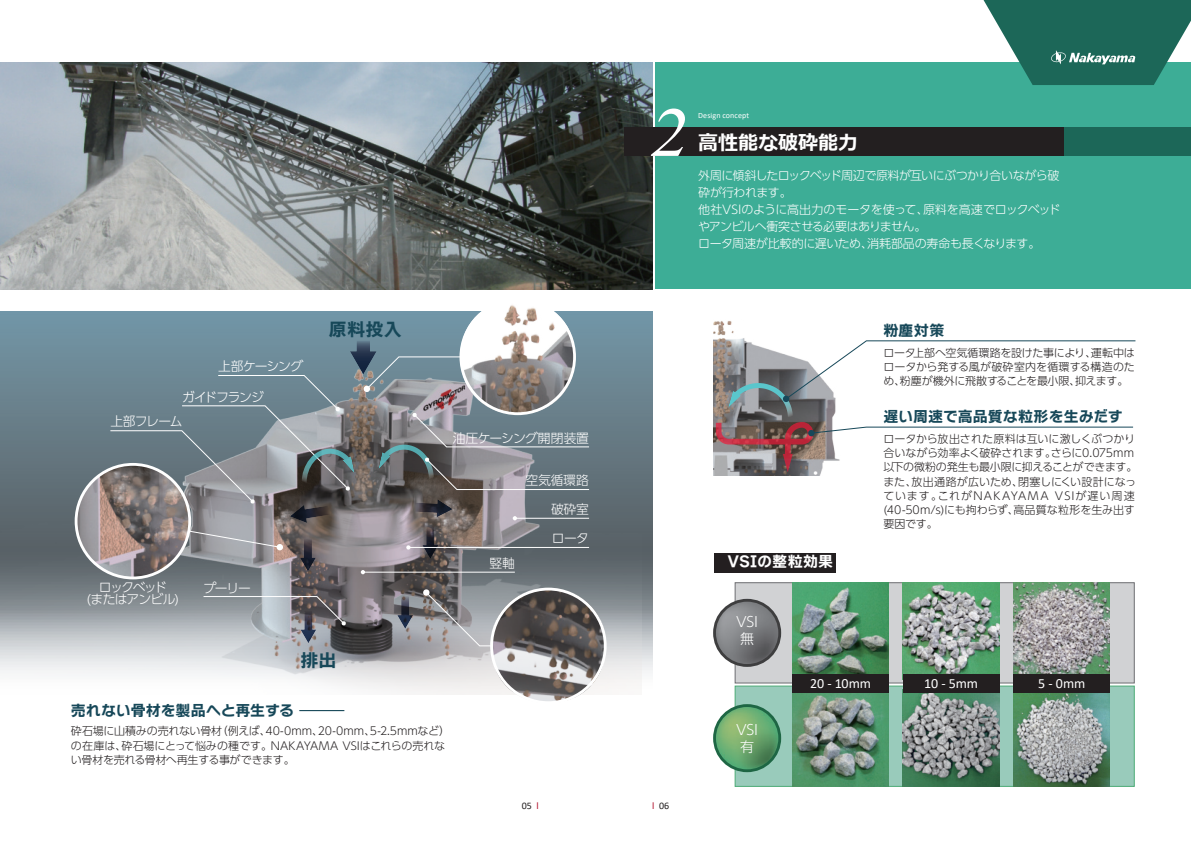
<style>
.page{position:relative;width:1191px;height:842px;background:#fff}
.page>*{position:absolute;margin:0;border:0;box-sizing:border-box;transform-origin:0 0}
.t1{font:700 20px "Meiryo";color:#fff}
.t2{font:18px "Nitalago Ruika 06";letter-spacing:.015em;color:#174859}
.t3{font:15px "Nitalago Ruika 06";letter-spacing:-.005em;color:#174859}
.t4{font:15px "Nitalago Ruika 06";letter-spacing:.005em;color:#fff}
.t5{font:14px "Calibri";letter-spacing:-.01em;color:#fff}
.t6{font:300 14px/17px "UD Shin Go Pr 6 N";letter-spacing:-.025em;color:#fff}
.t7{font:300 12.8px/24.9px "UD Shin Go Pr 6 N";letter-spacing:-.06em;color:#fff}
.t8{font:300 12.8px/12.1px "UD Shin Go Pr 6 N";letter-spacing:-.085em;color:#fff;text-align:center}
.t9{font:300 12.8px "UD Shin Go Pr 6 N";letter-spacing:-.02em;color:#fff}
.t10{font:300 12px/17px "UD Shin Go Pr 6 N";letter-spacing:-.04em;color:#fff}
.t11{font:300 11px/14.2px "UD Shin Go Pr 6 N";letter-spacing:-.005em;color:#231f20}
.t12{font:10px "Calibri";color:#231f20}
.t13{font:8px "Calibri";letter-spacing:.015em;color:#fff}
.s1{color:#b00a27}
</style>
<div class="page">
<img style="left:713px;top:321px;width:108px;height:154px">
<svg style="left:0;top:312px;width:652px;height:370px;background:#7291a0"></svg>
<div style="left:734px;top:685px;width:400px;height:102px;background:#99cbbb;border:1px solid #4cab76"></div>
<div style="left:655px;top:62px;width:536px;height:227px;background:#3dad96"></div>
<div style="left:734px;top:582px;width:400px;height:101px;background:#d1d2d4;border:1px solid #6d6e71"></div>
<img style="left:792px;top:583px;width:96px;height:92px">
<img style="left:0;top:62px;width:652px;height:227px">
<div style="left:907px;top:128px;width:284px;height:28px;background:#1c6758"></div>
<div style="left:624px;top:128px;width:439px;height:28px;background:#231f20"></div>
<svg style="left:651px;top:109px;width:34px;height:47px"></svg>
<img style="left:0;top:338px;width:641px;height:357px">
<svg style="left:397px;top:596px;width:16px;height:33px"></svg>
<svg style="left:423px;top:589px;width:68px;height:58px;background:#9a999c"></svg>
<img style="left:491px;top:589px;width:114px;height:111px">
<div style="left:490px;top:588px;width:116px;height:116px;border:3px solid #fff;border-radius:50%"></div>
<img style="left:76px;top:464px;width:114px;height:114px;border-radius:57px">
<img style="left:461px;top:305px;width:113px;height:35px">
<svg style="left:203px;top:596px;width:143px;height:47px;background:#989ca1"></svg>
<img style="left:792px;top:693px;width:97px;height:93px">
<img style="left:903px;top:583px;width:96px;height:92px">
<img style="left:1013px;top:583px;width:96px;height:92px">
<img style="left:903px;top:693px;width:96px;height:93px">
<img style="left:1013px;top:693px;width:96px;height:93px">
<div style="left:714px;top:553px;width:122px;height:19px;background:#231f20"></div>
<div style="left:792px;top:675px;width:97px;height:18px;background:#231f20"></div>
<div style="left:903px;top:675px;width:96px;height:18px;background:#231f20"></div>
<div style="left:1013px;top:675px;width:96px;height:18px;background:#231f20"></div>
<img style="left:714px;top:705px;width:65px;height:66px;border-radius:33px">
<div style="left:713px;top:704px;width:68px;height:68px;border:3px solid #1e6644;border-radius:50%"></div>
<img style="left:714px;top:600px;width:65px;height:65px;border-radius:33px">
<div style="left:713px;top:599px;width:68px;height:68px;border:3px solid #3e3e3f;border-radius:50%"></div>
<svg style="left:716px;top:340px;width:420px;height:132px"></svg>
<svg style="left:110px;top:340px;width:479px;height:234px;background:#7d8388"></svg>
<svg style="left:983px;top:0;width:208px;height:85px"></svg>
<p class="t7" style="left:218px;top:353px;width:86px">上部ケーシング</p>
<p class="t7" style="left:110px;top:384px;width:155px;text-indent:72px">ガイドフランジ上部フレーム</p>
<h2 class="t2" style="left:329px;top:320px;width:75px">原料投入</h2>
<p class="t8" style="left:86px;top:580px;width:94px">ロックベッド<br>(またはアンビル)</p>
<p class="t7" style="left:203px;top:576px;width:49px">プーリー</p>
<p class="t9" style="left:453px;top:427px;width:138px">油圧ケーシング開閉装置</p>
<p class="t7" style="left:525px;top:467px;width:65px">空気循環路</p>
<p class="t7" style="left:551px;top:496px;width:39px">破砕室</p>
<p class="t7" style="left:489px;top:550px;width:27px">竪軸</p>
<p class="t7" style="left:552px;top:525px;width:39px">ロータ</p>
<h2 class="t2" style="left:300px;top:651px;width:38px">排出</h2>
<h3 class="t3" style="left:71px;top:703px;width:275px">売れない骨材を製品へと再生する <sup>―</sup></h3>
<p class="t11" style="left:71px;top:724px;width:381px">砕石場に山積みの売れない骨材（例えば、40-0mm、20-0mm、5-2.5mmなど）の在庫は、砕石場にとって悩みの種です。NAKAYAMA VSIはこれらの売れない骨材を売れる骨材へ再生する事ができます。</p>
<p class="t12" style="left:522px;top:802px;width:19px">05 <span class="s1">l</span></p>
<p class="t12" style="left:652px;top:802px;width:19px"><span class="s1">l</span> 06</p>
<p class="t13" style="left:698px;top:112px;width:52px">Design concept</p>
<h1 class="t1" style="left:698px;top:129px;width:161px">高性能な破砕能力</h1>
<p class="t10" style="left:698px;top:166px;width:364px">外周に傾斜したロックベッド周辺で原料が互いにぶつかり合いながら破砕が行われます。<br>他社VSIのように高出力のモータを使って、原料を高速でロックベッドやアンビルへ衝突させる必要はありません。<br>ロータ周速が比較的に遅いため、消耗部品の寿命も長くなります。</p>
<h3 class="t3" style="left:883px;top:322px;width:63px">粉塵対策</h3>
<p class="t11" style="left:883px;top:345px;width:253px;text-align:justify">ロータ上部へ空気循環路を設けた事により、運転中はロータから発する風が破砕室内を循環する構造のため、粉塵が機外に飛散することを最小限、抑えます。</p>
<h3 class="t3" style="left:883px;top:409px;width:241px">遅い周速で高品質な粒形を生みだす</h3>
<h3 class="t4" style="left:727px;top:554px;width:107px">VSIの整粒効果</h3>
<p class="t6" style="left:736px;top:613px;width:23px">VSI無</p>
<p class="t11" style="left:883px;top:431px;width:256px">ロータから放出された原料は互いに激しくぶつかり合いながら効率よく破砕されます。さらに0.075mm以下の微粉の発生も最小限に抑えることができます。また、放出通路が広いため、閉塞しにくい設計になっています。これがNAKAYAMA VSIが遅い周速(40-50m/s)にも拘わらず、高品質な粒形を生み出す要因です。</p>
<p class="t6" style="left:736px;top:720px;width:23px">VSI有</p>
<p class="t5" style="left:810px;top:678px;width:62px">20 - 10mm</p>
<p class="t5" style="left:924px;top:678px;width:55px">10 - 5mm</p>
<p class="t5" style="left:1038px;top:678px;width:49px">5 - 0mm</p>
</div>
